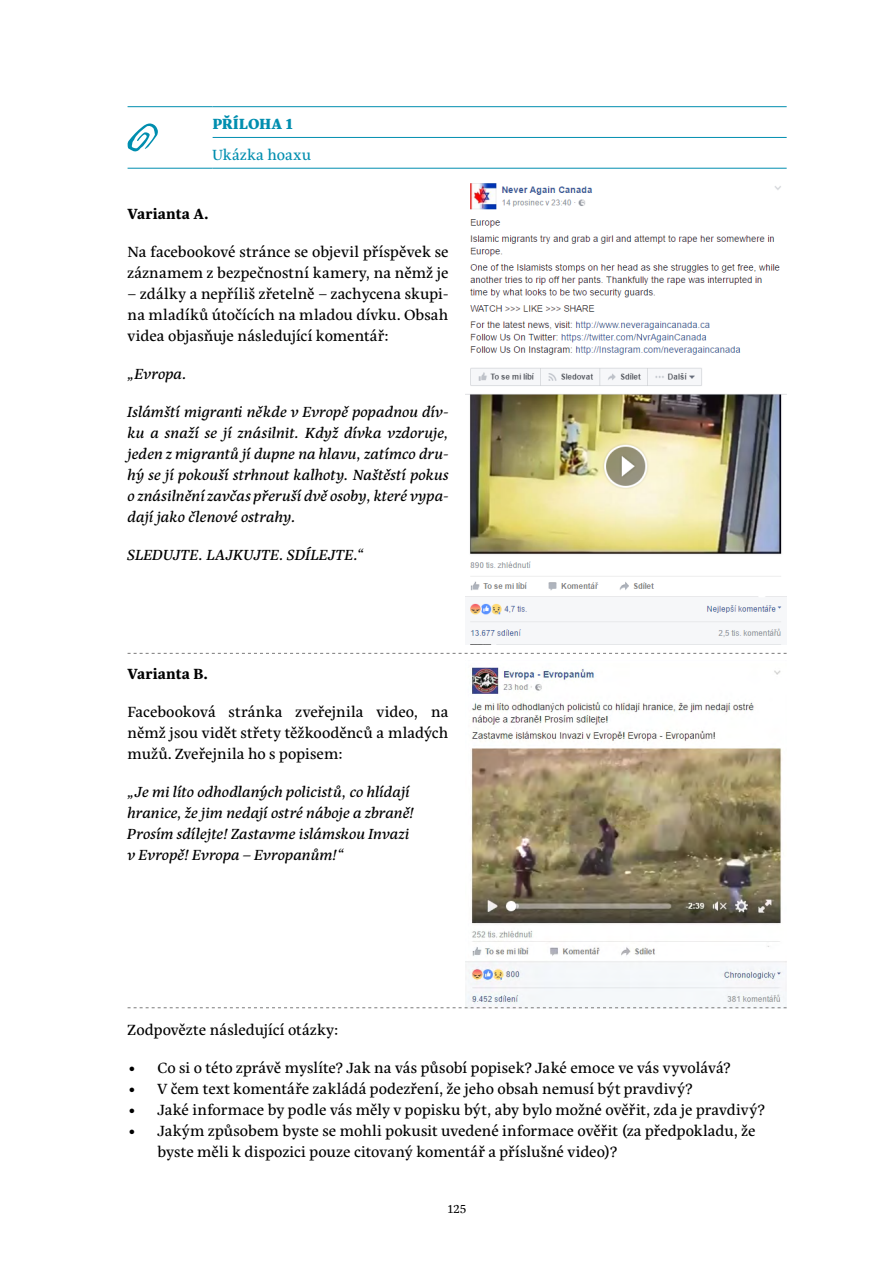
<style>
.page{position:relative;width:893px;height:1263px;background:#fff}
.page>*{position:absolute;margin:0;border:0;box-sizing:border-box;transform-origin:0 0}
.t1{font:15px/21px "Eskorte Latin";letter-spacing:.005em;color:#000}
.t2{font:italic 15px/21px "Eskorte Latin";letter-spacing:.005em;color:#000;text-align:justify}
.t3{font:700 15px "Eskorte Latin";letter-spacing:.015em;color:#000}
.t4{font:15px "Eskorte Latin";letter-spacing:.025em;color:#008eaf}
.t5{font:800 15px "Eskorte Latin";letter-spacing:.02em;color:#008eaf}
.t6{font:12px "Eskorte Latin";color:#000}
</style>
<div class="page">
<hr style="left:213px;top:168px;width:574px;height:1px;background:#008eaf">
<hr style="left:128px;top:168px;width:85px;height:1px;background:#008eaf">
<hr style="left:128px;top:106px;width:85px;height:1px;background:#008eaf">
<hr style="left:213px;top:106px;width:574px;height:1px;background:#008eaf">
<hr style="left:213px;top:137px;width:574px;height:1px;background:#008eaf">
<img style="left:466px;top:183px;width:321px;height:462px">
<img style="left:466px;top:667px;width:321px;height:340px">
<svg style="left:128px;top:1007px;width:659px;height:1px"></svg>
<svg style="left:128px;top:653px;width:659px;height:1px"></svg>
<svg style="left:127px;top:123px;width:31px;height:29px"></svg>
<p class="t5" style="left:213px;top:115px;width:82px">PŘÍLOHA 1</p>
<p class="t4" style="left:213px;top:146px;width:100px">Ukázka hoaxu</p>
<p class="t3" style="left:128px;top:205px;width:83px">Varianta A.</p>
<p class="t1" style="left:128px;top:242px;width:323px">Na facebookové stránce se objevil příspěvek se záznamem z bezpečnostní kamery, na němž je</p>
<p class="t1" style="left:128px;top:284px;width:323px;text-align:justify">– zdálky a nepříliš zřetelně – zachycena skupi&shy;na mladíků útočících na mladou dívku. Obsah videa objasňuje následující komentář:</p>
<p class="t2" style="left:128px;top:363px;width:61px">„Evropa.</p>
<p class="t2" style="left:128px;top:401px;width:323px">Islámští migranti někde v Evropě popadnou dív&shy;ku a snaží se jí znásilnit. Když dívka vzdoruje, jeden z migrantů jí dupne na hlavu, zatímco dru&shy;hý se jí pokouší strhnout kalhoty. Naštěstí pokus o znásilnění zavčas přeruší dvě osoby, které vypa&shy;dají jako členové ostrahy.</p>
<p class="t2" style="left:128px;top:544px;width:237px">SLEDUJTE. LAJKUJTE. SDÍLEJTE.“</p>
<p class="t3" style="left:128px;top:665px;width:82px">Varianta B.</p>
<p class="t1" style="left:128px;top:701px;width:323px;text-align:justify">Facebooková stránka zveřejnila video, na němž jsou vidět střety těžkooděnců a mladých mužů. Zveřejnila ho s popisem:</p>
<p class="t2" style="left:128px;top:780px;width:288px;text-align:left">„Je mi líto odhodlaných policistů, co hlídají hranice, že jim nedají ostré náboje a zbraně!<br>Prosím sdílejte! Zastavme islámskou Invazi v Evropě! Evropa – Evropanům!“</p>
<p class="t1" style="left:128px;top:1019px;width:212px">Zodpovězte následující otázky:</p>
<p class="t1" style="left:128px;top:1057px;width:605px">• Co si o této zprávě myslíte? Jak na vás působí popisek? Jaké emoce ve vás vyvolává?</p>
<p class="t1" style="left:128px;top:1078px;width:567px">• V čem text komentáře zakládá podezření, že jeho obsah nemusí být pravdivý?</p>
<p class="t1" style="left:128px;top:1099px;width:639px">• Jaké informace by podle vás měly v popisku být, aby bylo možné ověřit, zda je pravdivý?</p>
<p class="t1" style="left:157px;top:1120px;width:600px;text-indent:-30px">• Jakým způsobem byste se mohli pokusit uvedené informace ověřit (za předpokladu, že byste měli k dispozici pouze citovaný komentář a příslušné video)?</p>
<p class="t6" style="left:448px;top:1201px;width:20px">125</p>
</div>
